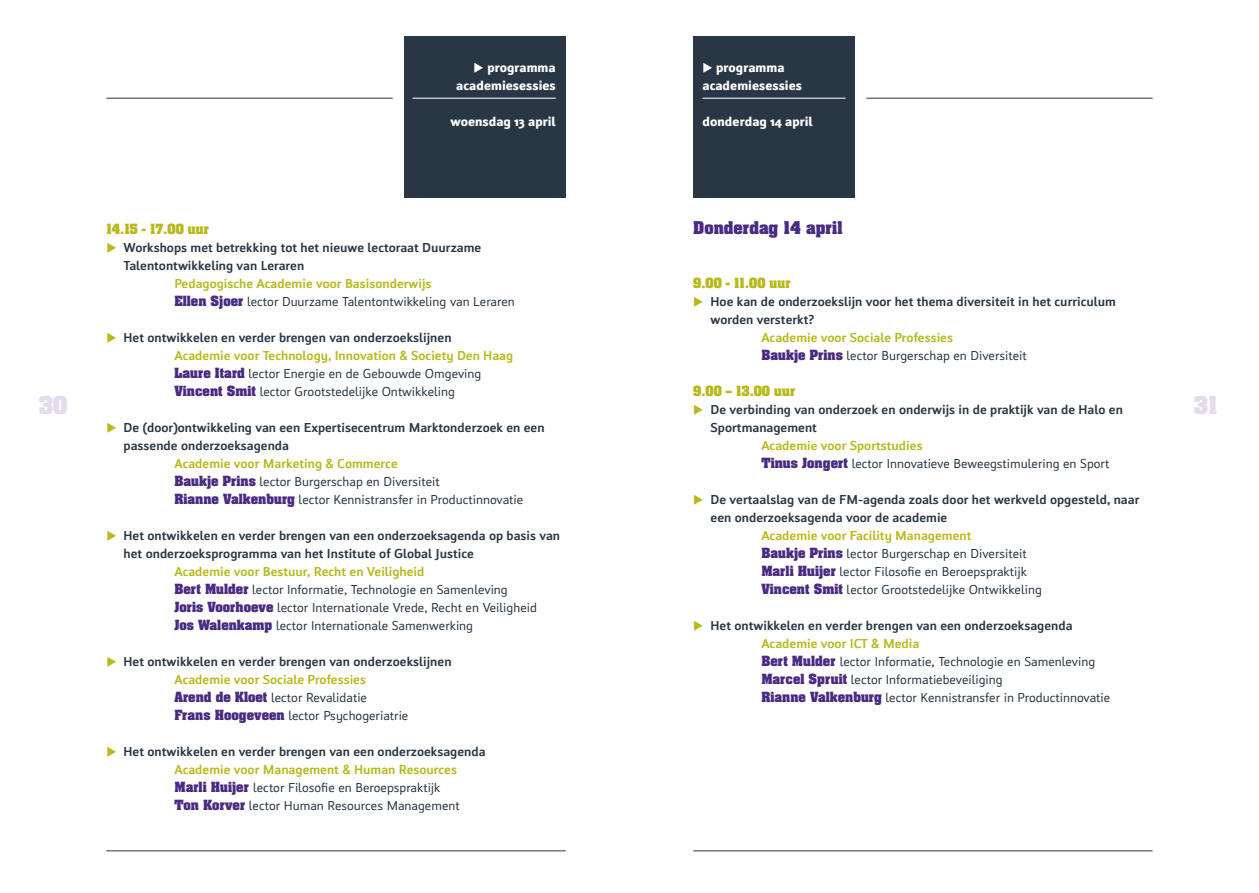
<style>
.page{position:relative;width:1259px;height:893px;background:#fff}
.page>*{position:absolute;margin:0;border:0;box-sizing:border-box;transform-origin:0 0}
.t1{font:700 21px "Aachen Std";color:#e2dcec}
.t2{font:700 15px "Aachen Std";color:#4a2b83}
.t3{font:13.5px/18px "Insider";color:#293745}
.t4{font:700 13.5px/18px "Insider";color:#293745}
.t5{font:900 13.5px/18px "Insider";color:#fff;text-align:right}
.t6{font:700 12px "Aachen Std";color:#b8b91b}
.s1{color:#b8b91b}
.s2{font-weight:700;color:#b8b91b}
.s3{font-family:"Aachen Std";font-weight:700;font-size:12px;color:#4a2b83}
.s4{font-weight:700}
.s5{font-family:"Aachen Std";font-size:12px;color:#4a2b83}
.s6{font-weight:400}
</style>
<div class="page">
<div style="left:404px;top:36px;width:162px;height:162px;background:#293745"></div>
<div style="left:693px;top:36px;width:162px;height:162px;background:#293745"></div>
<hr style="left:106px;top:98px;width:287px;height:1px;background:#293745">
<hr style="left:106px;top:850px;width:460px;height:1px;background:#293745">
<hr style="left:412px;top:98px;width:144px;height:1px;background:#fff">
<hr style="left:702px;top:98px;width:143px;height:1px;background:#fff">
<hr style="left:866px;top:98px;width:286px;height:1px;background:#293745">
<hr style="left:693px;top:850px;width:459px;height:1px;background:#293745">
<p class="t5" style="left:456px;top:58px;width:101px">◆ programma academiesessies</p>
<p class="t5" style="left:450px;top:112px;width:107px">woensdag 13 april</p>
<p class="t5" style="left:702px;top:58px;width:101px;text-align:left">◆ programma academiesessies</p>
<p class="t5" style="left:702px;top:112px;width:112px">donderdag 14 april</p>
<p class="t2" style="left:693px;top:217px;width:151px">Donderdag 14 april</p>
<p class="t6" style="left:693px;top:274px;width:99px">9.00 - 11.00 uur</p>
<p class="t4" style="left:710px;top:292px;width:407px;text-indent:-17px"><span class="s1">◆</span> Hoe kan de onderzoekslijn voor het thema diversiteit in het curriculum worden versterkt?</p>
<p class="t3" style="left:761px;top:328px;width:267px"><span class="s2">Academie voor Sociale Professies<br></span><span class="s3">Baukje Prins</span> lector Burgerschap en Diversiteit</p>
<p class="t6" style="left:693px;top:382px;width:104px">9.00 – 13.00 uur</p>
<p class="t4" style="left:710px;top:400px;width:414px;text-indent:-17px"><span class="s1">◆</span> De verbinding van onderzoek en onderwijs in de praktijk van de Halo en<br>Sportmanagement</p>
<p class="t3" style="left:761px;top:436px;width:349px"><span class="s2">Academie voor Sportstudies<br></span><span class="s3">Tinus Jongert</span> lector Innovatieve Beweegstimulering en Sport</p>
<p class="t4" style="left:710px;top:490px;width:430px;text-indent:-17px"><span class="s1">◆</span> De vertaalslag van de FM-agenda zoals door het werkveld opgesteld, naar een onderzoeksagenda voor de academie</p>
<p class="t3" style="left:761px;top:526px;width:282px"><span class="s2">Academie voor Facility Management<br></span><span class="s3">Baukje Prins</span> lector Burgerschap en Diversiteit <span class="s3">Marli Huijer</span> lector Filosofie en Beroepspraktijk <span class="s3">Vincent Smit</span> lector Grootstedelijke Ontwikkeling</p>
<p class="t3" style="left:761px;top:616px;width:350px;text-indent:-68px"><span class="s1">◆</span> <span class="s4">Het ontwikkelen en verder brengen van een onderzoeksagenda </span><span class="s2">Academie voor ICT &amp; Media<br></span><span class="s3">Bert Mulder</span> lector Informatie, Technologie en Samenleving <span class="s3">Marcel Spruit</span> lector Informatiebeveiliging<br><span class="s3">Rianne Valkenburg</span> lector Kennistransfer in Productinnovatie</p>
<p class="t6" style="left:106px;top:220px;width:104px">14.15 - 17.00 uur</p>
<p class="t4" style="left:124px;top:238px;width:359px;text-indent:-17px"><span class="s1">◆</span> Workshops met betrekking tot het nieuwe lectoraat Duurzame<br>Talentontwikkeling van Leraren</p>
<p class="t3" style="left:174px;top:274px;width:342px"><span class="s2">Pedagogische Academie voor Basisonderwijs<br></span><span class="s3">Ellen Sjoer</span> lector Duurzame Talentontwikkeling van Leraren</p>
<p class="t3" style="left:174px;top:328px;width:340px;text-indent:-68px"><span class="s1">◆</span> <span class="s4">Het ontwikkelen en verder brengen van onderzoekslijnen<br></span><span class="s2">Academie voor Technology, Innovation &amp; Society Den Haag </span><span class="s3">Laure Itard</span> lector Energie en de Gebouwde Omgeving <span class="s3">Vincent Smit</span> lector Grootstedelijke Ontwikkeling</p>
<p class="t4" style="left:124px;top:418px;width:422px;text-indent:-17px"><span class="s1">◆</span> De (door)ontwikkeling van een Expertisecentrum Marktonderzoek en een passende onderzoeksagenda</p>
<p class="t3" style="left:174px;top:454px;width:350px"><span class="s2">Academie voor Marketing &amp; Commerce<br></span><span class="s3">Baukje Prins</span> lector Burgerschap en Diversiteit<br><span class="s3">Rianne Valkenburg</span> lector Kennistransfer in Productinnovatie</p>
<p class="t4" style="left:124px;top:526px;width:438px;text-indent:-17px"><span class="s1">◆</span> Het ontwikkelen en verder brengen van een onderzoeksagenda op basis van het onderzoeksprogramma van het Institute of Global Justice</p>
<p class="t3" style="left:174px;top:562px;width:364px"><span class="s2">Academie voor Bestuur, Recht en Veiligheid<br></span><span class="s3">Bert Mulder</span> lector Informatie, Technologie en Samenleving <span class="s3">Joris Voorhoeve</span> lector Internationale Vrede, Recht en Veiligheid <span class="s3">Jos Walenkamp</span> lector Internationale Samenwerking</p>
<p class="t4" style="left:174px;top:652px;width:279px;text-indent:-68px"><span class="s1">◆</span> Het ontwikkelen en verder brengen van onderzoekslijnen <span class="s1">Academie voor Sociale Professies<br></span><span class="s5">Arend de Kloet</span> <span class="s6">lector Revalidatie<br></span><span class="s5">Frans Hoogeveen</span> <span class="s6">lector Psychogeriatrie</span></p>
<p class="t3" style="left:174px;top:742px;width:313px;text-indent:-68px"><span class="s1">◆</span> <span class="s4">Het ontwikkelen en verder brengen van een onderzoeksagenda </span><span class="s2">Academie voor Management &amp; Human Resources </span><span class="s3">Marli Huijer</span> lector Filosofie en Beroepspraktijk<br><span class="s3">Ton Korver</span> lector Human Resources Management</p>
<h1 class="t1" style="left:39px;top:390px;width:30px">30</h1>
<h1 class="t1" style="left:1193px;top:390px;width:25px">31</h1>
</div>
